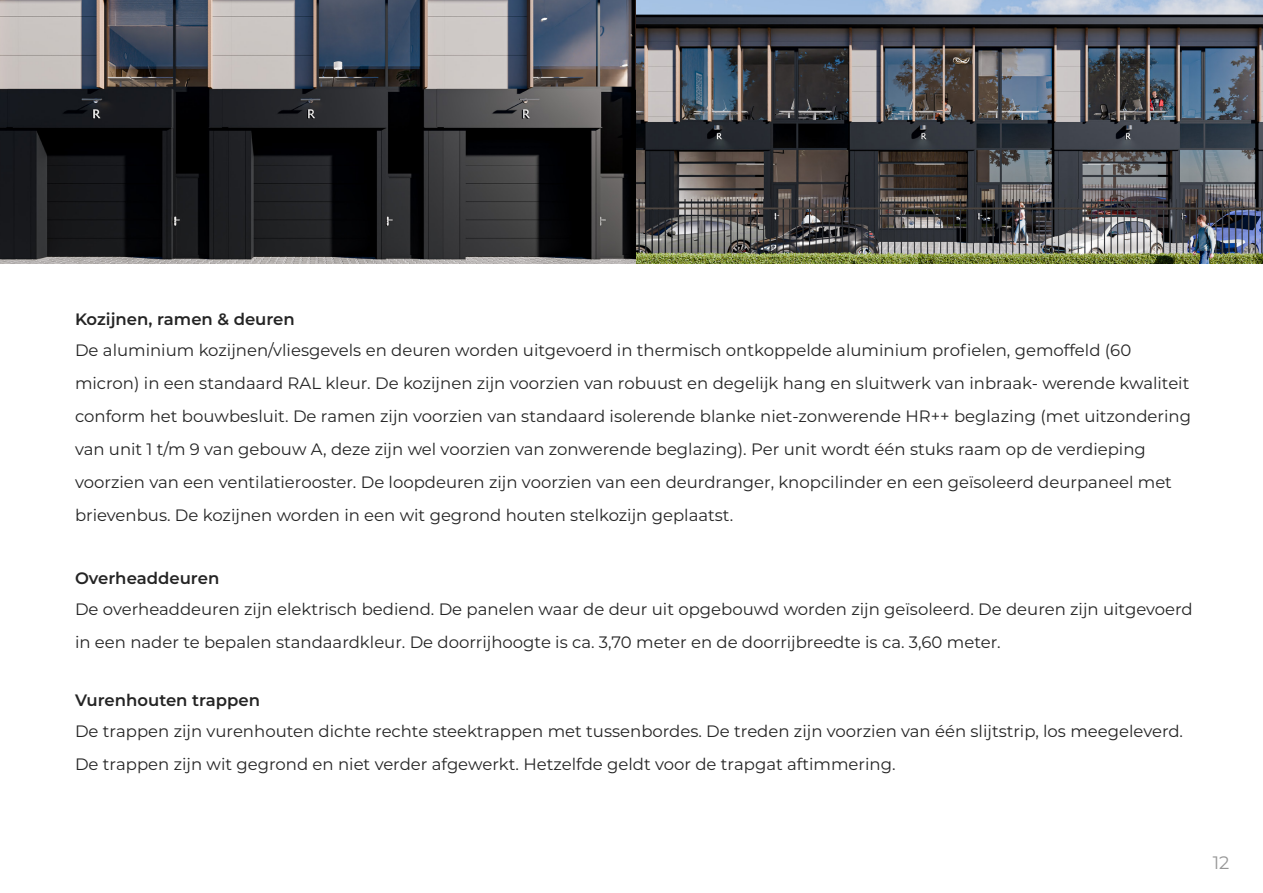
<style>
.page{position:relative;width:1263px;height:893px;background:#fff}
.page>*{position:absolute;margin:0;border:0;box-sizing:border-box;transform-origin:0 0}
.t1{font:18px "Montserrat";color:#979797}
.t2{font:16.5px/33px "Montserrat";color:#242424}
.t3{font:600 16.5px "Montserrat";color:#242424}
</style>
<div class="page">
<img style="left:0;top:0;width:637px;height:263px">
<img style="left:637px;top:0;width:626px;height:263px">
<p class="t3" style="left:75px;top:307px;width:221px">Kozijnen, ramen &amp; deuren</p>
<p class="t2" style="left:75px;top:333px;width:1117px">De aluminium kozijnen/vliesgevels en deuren worden uitgevoerd in thermisch ontkoppelde aluminium profielen, gemoffeld (60 micron) in een standaard RAL kleur. De kozijnen zijn voorzien van robuust en degelijk hang en sluitwerk van inbraak- werende kwaliteit conform het bouwbesluit. De ramen zijn voorzien van standaard isolerende blanke niet-zonwerende HR++ beglazing (met uitzondering van unit 1 t/m 9 van gebouw A, deze zijn wel voorzien van zonwerende beglazing). Per unit wordt één stuks raam op de verdieping voorzien van een ventilatierooster. De loopdeuren zijn voorzien van een deurdranger, knopcilinder en een geïsoleerd deurpaneel met brievenbus. De kozijnen worden in een wit gegrond houten stelkozijn geplaatst.</p>
<p class="t3" style="left:75px;top:566px;width:146px">Overheaddeuren</p>
<p class="t2" style="left:75px;top:592px;width:1119px">De overheaddeuren zijn elektrisch bediend. De panelen waar de deur uit opgebouwd worden zijn geïsoleerd. De deuren zijn uitgevoerd in een nader te bepalen standaardkleur. De doorrijhoogte is ca. 3,70 meter en de doorrijbreedte is ca. 3,60 meter.</p>
<p class="t3" style="left:75px;top:689px;width:187px">Vurenhouten trappen</p>
<p class="t2" style="left:75px;top:714px;width:1109px">De trappen zijn vurenhouten dichte rechte steektrappen met tussenbordes. De treden zijn voorzien van één slijtstrip, los meegeleverd.<br>De trappen zijn wit gegrond en niet verder afgewerkt. Hetzelfde geldt voor de trapgat aftimmering.</p>
<p class="t1" style="left:1213px;top:850px;width:18px">12</p>
</div>
